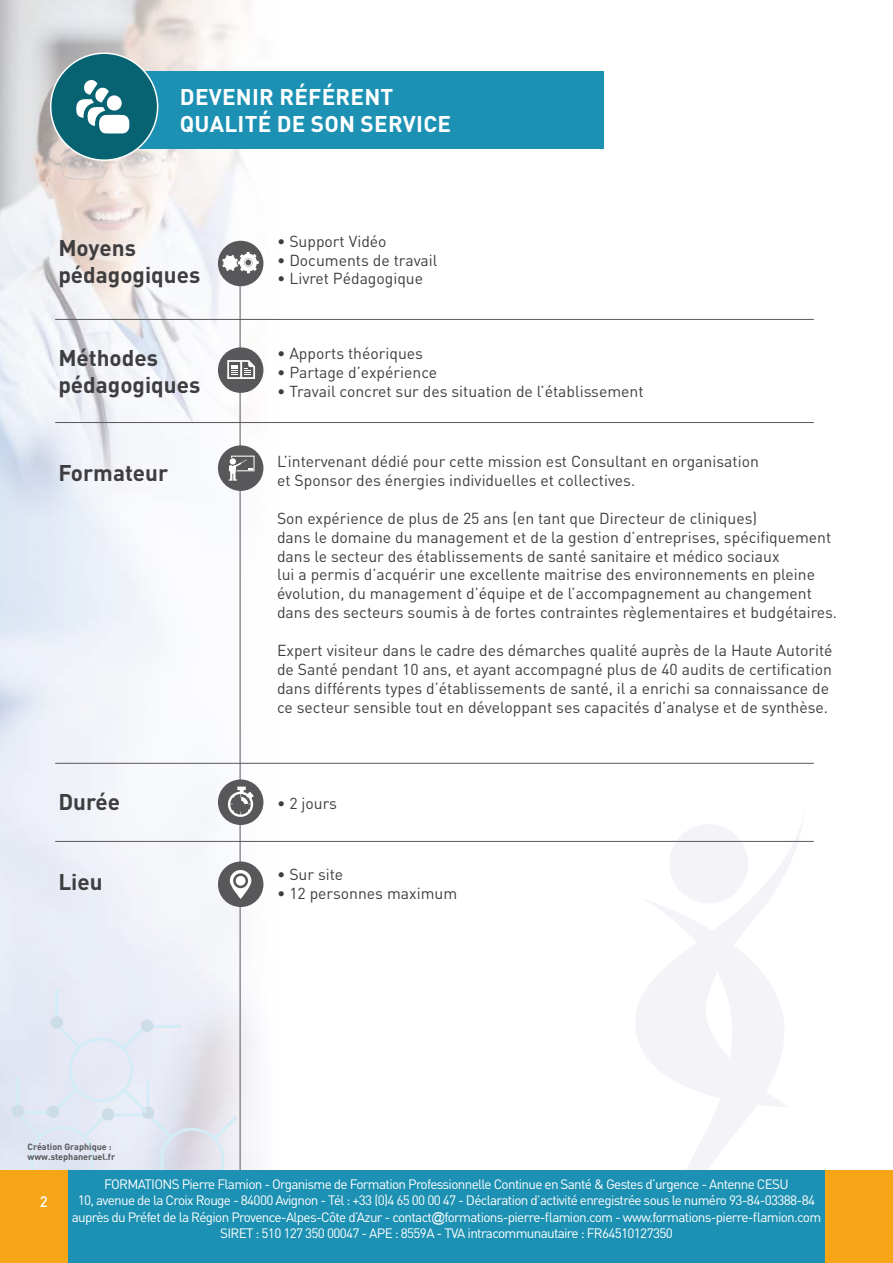
<style>
.page{position:relative;width:893px;height:1263px;background:#fff}
.page>*{position:absolute;margin:0;border:0;box-sizing:border-box;transform-origin:0 0}
.t1{font:700 22.5px/27px "DIN Pro";color:#3e3d40}
.t2{font:700 22.5px/27px "DIN Pro";letter-spacing:.01em;color:#fff}
.t3{font:15.75px/18.9px "DIN Pro";color:#3e3d40}
.t4{font:500 15px "DIN Pro";color:#fff}
.t5{font:13.5px/16.2px "DIN Pro";letter-spacing:-.05em;color:#fff;text-align:center}
.t6{font:700 9px/10.8px "DIN Pro";color:#58585a}
.s1{font-family:"Arial"}
</style>
<div class="page">
<img style="left:0;top:0;width:305px;height:1170px">
<svg style="left:0;top:989px;width:239px;height:181px;background:#e3e7f1"></svg>
<svg style="left:635px;top:818px;width:172px;height:289px"></svg>
<svg style="left:640px;top:824px;width:144px;height:346px;fill:#f4f3f8"></svg>
<hr style="left:240px;top:286px;width:1px;height:977px;background:#58585a">
<hr style="left:55px;top:422px;width:759px;height:1px;background:#58585a">
<hr style="left:55px;top:319px;width:759px;height:1px;background:#58585a">
<hr style="left:55px;top:841px;width:759px;height:1px;background:#58585a">
<hr style="left:55px;top:763px;width:759px;height:1px;background:#58585a">
<div style="left:218px;top:861px;width:45px;height:46px;background:#58585a;border-radius:50%"></div>
<svg style="left:230px;top:870px;width:21px;height:29px"></svg>
<div style="left:218px;top:779px;width:45px;height:46px;background:#58585a;border-radius:50%"></div>
<svg style="left:228px;top:787px;width:26px;height:30px"></svg>
<div style="left:218px;top:445px;width:45px;height:46px;background:#58585a;border-radius:50%"></div>
<svg style="left:229px;top:456px;width:26px;height:25px"></svg>
<div style="left:0;top:1170px;width:893px;height:93px;background:#f6a517"></div>
<div style="left:68px;top:1170px;width:757px;height:93px;background:#1d91b3"></div>
<div style="left:218px;top:347px;width:45px;height:46px;background:#58585a;border-radius:50%"></div>
<svg style="left:227px;top:360px;width:28px;height:19px"></svg>
<div style="left:218px;top:241px;width:45px;height:45px;background:#58585a;border-radius:50%"></div>
<svg style="left:222px;top:252px;width:37px;height:21px"></svg>
<div style="left:125px;top:72px;width:478px;height:77px;background:#1d91b3"></div>
<div style="left:51px;top:53px;width:107px;height:107px;background:#076371;border-radius:50%"></div>
<div style="left:50px;top:52px;width:108px;height:109px;border:2px solid #fff;border-radius:50%"></div>
<svg style="left:76px;top:80px;width:53px;height:54px"></svg>
<h1 class="t2" style="left:180px;top:83px;width:273px">DEVENIR RÉFÉRENT<br>QUALITÉ DE SON SERVICE</h1>
<h1 class="t1" style="left:58px;top:233px;width:144px">Moyens pédagogiques</h1>
<h1 class="t1" style="left:58px;top:343px;width:144px">Méthodes pédagogiques</h1>
<h1 class="t1" style="left:58px;top:458px;width:112px">Formateur</h1>
<p class="t3" style="left:277px;top:231px;width:111px">• Support Vidéo</p>
<p class="t3" style="left:277px;top:250px;width:162px">• Documents de travail</p>
<p class="t3" style="left:277px;top:269px;width:148px">• Livret Pédagogique</p>
<p class="t3" style="left:277px;top:344px;width:148px">• Apports théoriques</p>
<p class="t3" style="left:277px;top:362px;width:162px">• Partage d’expérience</p>
<p class="t3" style="left:277px;top:381px;width:368px">• Travail concret sur des situation de l’établissement</p>
<p class="t3" style="left:277px;top:451px;width:483px">L’intervenant dédié pour cette mission est Consultant en organisation et Sponsor des énergies individuelles et collectives.</p>
<p class="t3" style="left:277px;top:508px;width:562px">Son expérience de plus de 25 ans (en tant que Directeur de cliniques)<br>dans le domaine du management et de la gestion d’entreprises, spécifiquement dans le secteur des établissements de santé sanitaire et médico sociaux<br>lui a permis d’acquérir une excellente maitrise des environnements en pleine évolution, du management d’équipe et de l’accompagnement au changement dans des secteurs soumis à de fortes contraintes règlementaires et budgétaires.</p>
<p class="t3" style="left:277px;top:640px;width:557px">Expert visiteur dans le cadre des démarches qualité auprès de la Haute Autorité de Santé pendant 10 ans, et ayant accompagné plus de 40 audits de certification dans différents types d’établissements de santé, il a enrichi sa connaissance de ce secteur sensible tout en développant ses capacités d’analyse et de synthèse.</p>
<h1 class="t1" style="left:58px;top:787px;width:63px">Durée</h1>
<p class="t3" style="left:277px;top:793px;width:61px">• 2 jours</p>
<h1 class="t1" style="left:58px;top:868px;width:46px">Lieu</h1>
<p class="t3" style="left:277px;top:864px;width:68px">• Sur site</p>
<p class="t3" style="left:277px;top:883px;width:182px">• 12 personnes maximum</p>
<p class="t6" style="left:28px;top:1140px;width:89px">Création Graphique : www.stephaneruel.fr</p>
<p class="t5" style="left:72px;top:1175px;width:751px">FORMATIONS Pierre Flamion - Organisme de Formation Professionnelle Continue en Santé &amp; Gestes d’urgence - Antenne CESU<br>10, avenue de la Croix Rouge - 84000 Avignon - Tél : +33 (0)4 65 00 00 47 - Déclaration d’activité enregistrée sous le numéro 93-84-03388-84 auprès du Préfet de la Région Provence-Alpes-Côte d’Azur - contact<span class="s1">@</span>formations-pierre-flamion.com - www.formations-pierre-flamion.com SIRET : 510 127 350 00047 - APE : 8559A - TVA intracommunautaire : FR64510127350</p>
<p class="t4" style="left:40px;top:1192px;width:9px">2</p>
</div>
